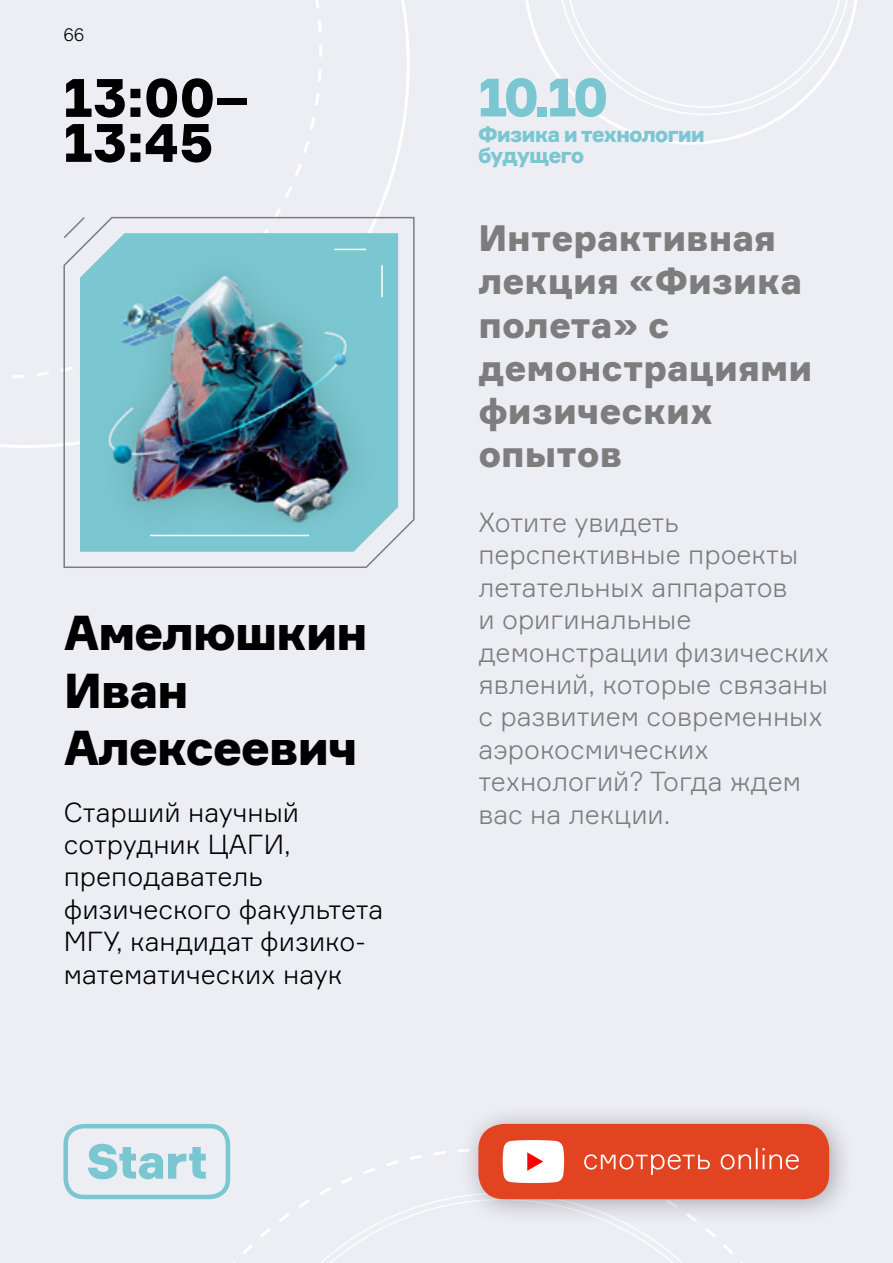
<style>
.page{position:relative;width:893px;height:1263px;background:#ededf4}
.page>*{position:absolute;margin:0;border:0;box-sizing:border-box;transform-origin:0 0}
.t1{font:900 54px/45px "Formular";color:#000}
.t2{font:900 53.85px "Formular";color:#7bc7d1}
.t3{font:900 48px/57.6px "Formular";letter-spacing:-.03em;color:#000}
.t4{font:900 36px/43.2px "Formular";color:#7d7d7d}
.t5{font:300 27px/32.4px "Formular";color:#7d7d7d}
.t6{font:300 27px/32.4px "Formular";color:#000}
.t7{font:900 21.3px/21.3px "Formular";letter-spacing:-.05em;color:#7bc7d1}
.t8{font:300 18px "Formular";color:#000}
</style>
<div class="page">
<svg style="left:0;top:0;width:410px;height:448px"></svg>
<svg style="left:525px;top:0;width:332px;height:144px"></svg>
<svg style="left:63px;top:215px;width:352px;height:353px"></svg>
<img style="left:80px;top:233px;width:318px;height:318px">
<hr style="left:150px;top:535px;width:159px;height:1px;background:#fff">
<hr style="left:334px;top:249px;width:32px;height:1px;background:#fff">
<hr style="left:381px;top:265px;width:2px;height:32px;background:#fff">
<svg style="left:62px;top:215px;width:24px;height:25px"></svg>
<div style="left:458px;top:1103px;width:399px;height:123px;background:#000;opacity:.3"></div>
<div style="left:478px;top:1124px;width:351px;height:75px;background:#e24421;border-radius:26px"></div>
<div style="left:63px;top:1124px;width:167px;height:75px;border:4px solid #7bc7d1;border-radius:18px"></div>
<svg style="left:88px;top:1140px;width:742px;height:123px"></svg>
<p class="t8" style="left:63px;top:24px;width:22px">66</p>
<h1 class="t1" style="left:63px;top:74px;width:187px">13:00–<br>13:45</h1>
<h3 class="t3" style="left:64px;top:603px;width:305px">Амелюшкин<br>Иван<br>Алексеевич</h3>
<p class="t6" style="left:64px;top:795px;width:321px">Старший научный сотрудник ЦАГИ, преподаватель физического факультета<br>МГУ, кандидат физико&shy;математических наук</p>
<h2 class="t2" style="left:478px;top:63px;width:132px">10.10</h2>
<p class="t7" style="left:478px;top:123px;width:228px">Физика и технологии будущего</p>
<h3 class="t4" style="left:478px;top:216px;width:335px">Интерактивная лекция «Физика полета» с демонстрациями физических опытов</h3>
<p class="t5" style="left:478px;top:506px;width:352px">Хотите увидеть перспективные проекты летательных аппаратов<br>и оригинальные демонстрации физических явлений, которые связаны с развитием современных аэрокосмических технологий? Тогда ждем вас на лекции.</p>
</div>
